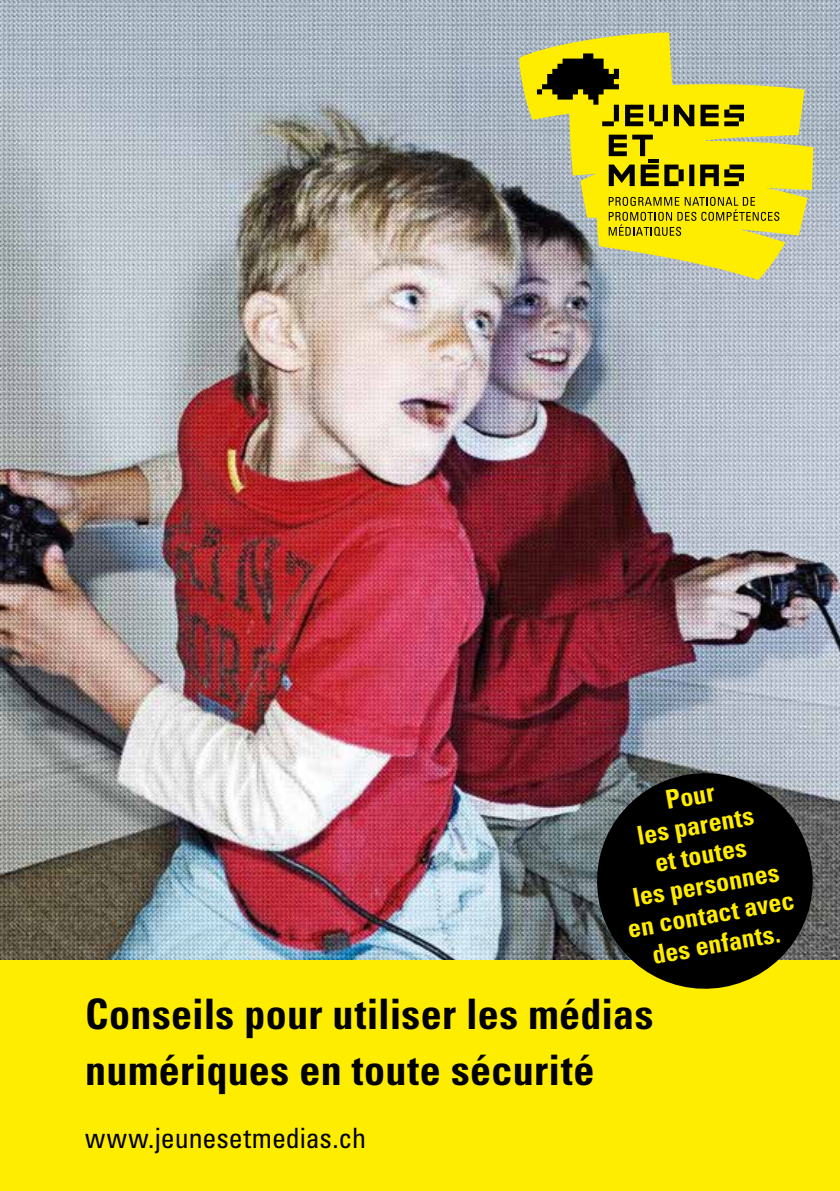
<style>
.page{position:relative;width:840px;height:1191px;background:#fff}
.page>*{position:absolute;margin:0;border:0;box-sizing:border-box;transform-origin:0 0}
.t1{font:700 condensed 42px/56.6px "Univers LT Std";letter-spacing:.01em;color:#000}
.t2{font:condensed 28px "Univers LT Std";letter-spacing:-.005em;color:#000}
.t3{font:700 condensed 26px/30px "Univers LT Std";color:#ffed00;text-align:center}
</style>
<div class="page">
<img style="left:0;top:0;width:839px;height:960px">
<div style="left:0;top:960px;width:839px;height:231px;background:#ffed00"></div>
<svg style="left:519px;top:33px;width:293px;height:247px;background:#c8c35d"></svg>
<svg style="left:608px;top:197px;width:171px;height:39px;background:#d0c203"></svg>
<svg style="left:724px;top:105px;width:19px;height:21px"></svg>
<svg style="left:724px;top:165px;width:19px;height:21px"></svg>
<svg style="left:536px;top:53px;width:182px;height:133px;background:#b8ae20"></svg>
<svg style="left:588px;top:764px;width:233px;height:225px;background:#2d2d1c"></svg>
<p class="t3" style="left:604px;top:795px;width:170px;rotate:-10deg">Pour<br>les parents<br>et toutes<br>les personnes en contact avec des enfants.</p>
<h1 class="t1" style="left:85px;top:985px;width:569px">Conseils pour utiliser les médias numériques en toute sécurité</h1>
<p class="t2" style="left:85px;top:1119px;width:282px">www.jeunesetmedias.ch</p>
</div>
